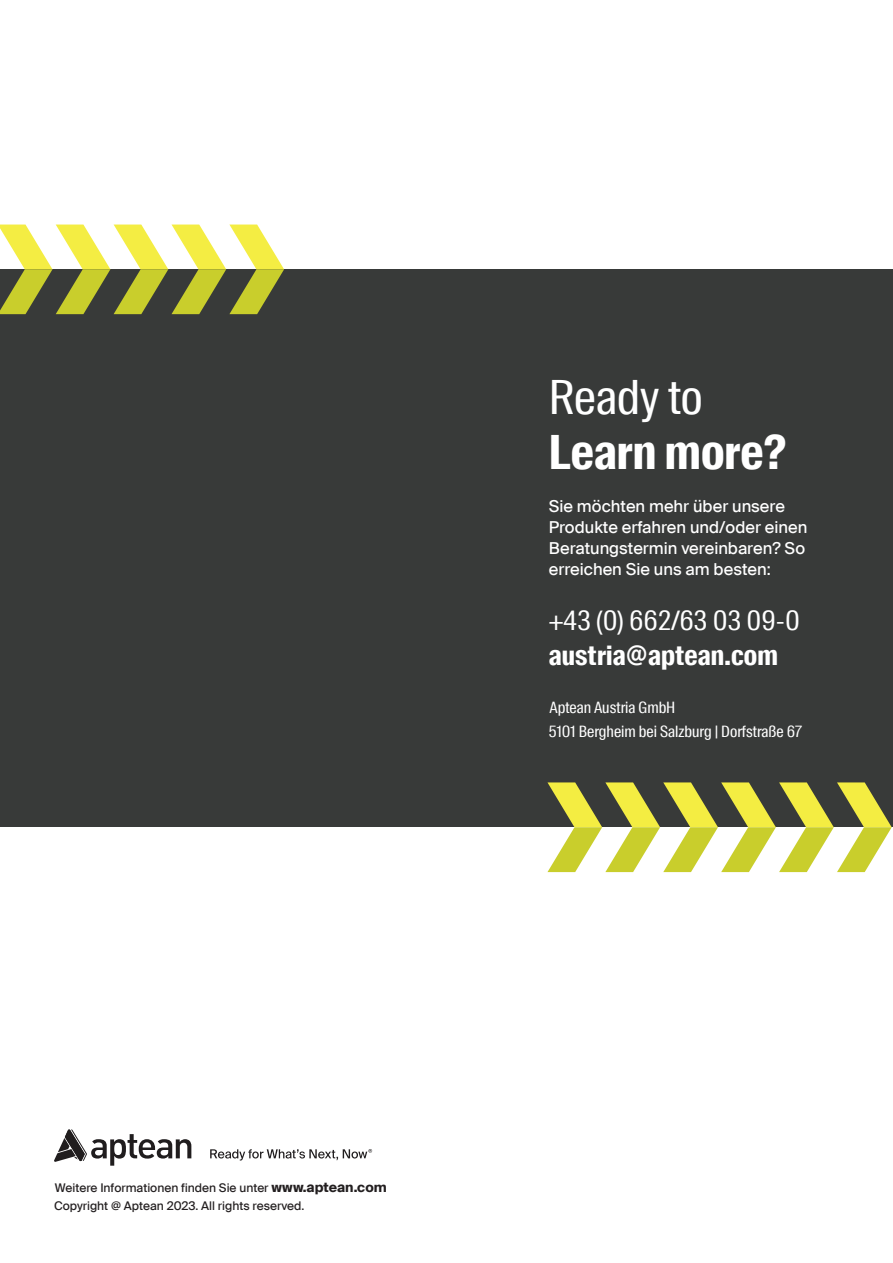
<style>
.page{position:relative;width:893px;height:1263px;background:#fff}
.page>*{position:absolute;margin:0;border:0;box-sizing:border-box;transform-origin:0 0}
.Black_Title{font:700 47.4px "Suisse Intl Cond";color:#fff}
.Black_Title-2{font:47.4px "Suisse Intl Cond";color:#fff}
.Body_Text{font:700 27px "Suisse Intl Cond";letter-spacing:.005em;color:#fff}
.t1{font:27px "Suisse Intl Cond";color:#fff}
.Body_Text-2{font:16.5px/21px "Suisse Intl";color:#fff}
.Body_Text-3{font:15.75px "Suisse Intl Cond";color:#fff}
.t2{font:700 13.5px "Suisse Intl";color:#231f20}
.t3{font:12px "Suisse Intl";color:#231f20}
</style>
<div class="page">
<div style="left:0;top:269px;width:893px;height:558px;background:#383a39"></div>
<svg style="left:0;top:225px;width:284px;height:89px"></svg>
<svg style="left:54px;top:1129px;width:137px;height:37px"></svg>
<svg style="left:210px;top:1149px;width:162px;height:11px"></svg>
<svg style="left:547px;top:782px;width:345px;height:90px"></svg>
<p class="Black_Title-2" style="left:549px;top:370px;width:155px">Ready to</p>
<p class="Black_Title" style="left:549px;top:424px;width:239px">Learn more?</p>
<p class="Body_Text-2" style="left:549px;top:495px;width:260px">Sie möchten mehr über unsere<br>Produkte erfahren und/oder einen<br>Beratungstermin vereinbaren? So erreichen Sie uns am besten:</p>
<p class="t1" style="left:549px;top:605px;width:253px">+43 (0) 662/63 03 09-0</p>
<p class="Body_Text" style="left:549px;top:639px;width:231px">austria@aptean.com</p>
<p class="Body_Text-3" style="left:549px;top:698px;width:128px">Aptean Austria GmbH</p>
<p class="Body_Text-3" style="left:549px;top:722px;width:255px">5101 Bergheim bei Salzburg | Dorfstraße 67</p>
<p class="t3" style="left:55px;top:1180px;width:215px">Weitere Informationen finden Sie unter</p>
<p class="t2" style="left:272px;top:1179px;width:117px">www.aptean.com</p>
<p class="t3" style="left:54px;top:1198px;width:252px">Copyright @ Aptean 2023. All rights reserved.</p>
</div>
